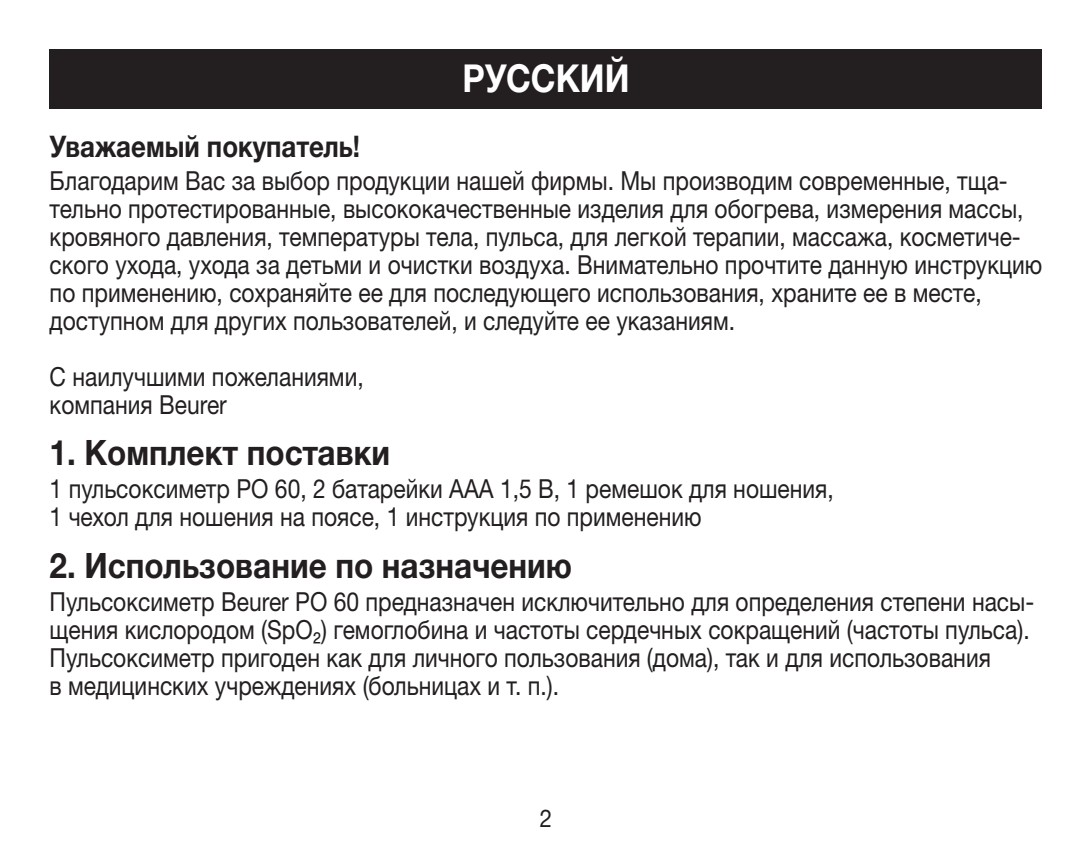
<style>
.page{position:relative;width:1092px;height:844px;background:#fff}
.page>*{position:absolute;margin:0;border:0;box-sizing:border-box;transform-origin:0 0}
.t1{font:700 38.5px "Helvetica Neue LTW1 G";color:#fff;scale:.87 1}
.t2{font:700 35px "Helvetica Neue LTW1 G";color:#231f20;scale:.9 1}
.t3{font:700 29.75px "Helvetica Neue LTW1 G";color:#231f20;scale:.87 1}
.t4{font:26.25px/28px "Helvetica Neue LTW1 G";color:#231f20;scale:.87 1}
.t5{font:24.5px "Helvetica Neue LTW1 G";color:#231f20;scale:.9 1}
</style>
<div class="page">
<div style="left:50px;top:50px;width:992px;height:59px;background:#231f20"></div>
<h1 class="t1" style="left:462px;top:55px;width:194px">РУССКИЙ</h1>
<p class="t3" style="left:50px;top:127px;width:358px">Уважаемый покупатель!</p>
<p class="t4" style="left:50px;top:166px;width:1142px">Благодарим Вас за выбор продукции нашей фирмы. Мы производим современные, тща&shy;тельно протестированные, высококачественные изделия для обогрева, измерения массы, кровяного давления, температуры тела, пульса, для легкой терапии, массажа, косметиче&shy;ского ухода, ухода за детьми и очистки воздуха. Внимательно прочтите данную инструкцию по применению, сохраняйте ее для последующего использования, храните ее в месте, доступном для других пользователей, и следуйте ее указаниям.</p>
<p class="t4" style="left:50px;top:362px;width:362px">С наилучшими пожеланиями, компания Beurer</p>
<h2 class="t2" style="left:50px;top:431px;width:380px">1. Комплект поставки</h2>
<p class="t4" style="left:50px;top:474px;width:902px">1 пульсоксиметр PO 60, 2 батарейки ААА 1,5 В, 1 ремешок для ношения,<br>1 чехол для ношения на поясе, 1 инструкция по применению</p>
<h2 class="t2" style="left:50px;top:544px;width:582px">2. Использование по назначению</h2>
<p class="t4" style="left:50px;top:587px;width:1133px">Пульсоксиметр Beurer PO 60 предназначен исключительно для определения степени насы&shy;щения кислородом (SpO₂) гемоглобина и частоты сердечных сокращений (частоты пульса).<br>Пульсоксиметр пригоден как для личного пользования (дома), так и для использования<br>в медицинских учреждениях (больницах и т. п.).</p>
<p class="t5" style="left:540px;top:802px;width:15px">2</p>
</div>
